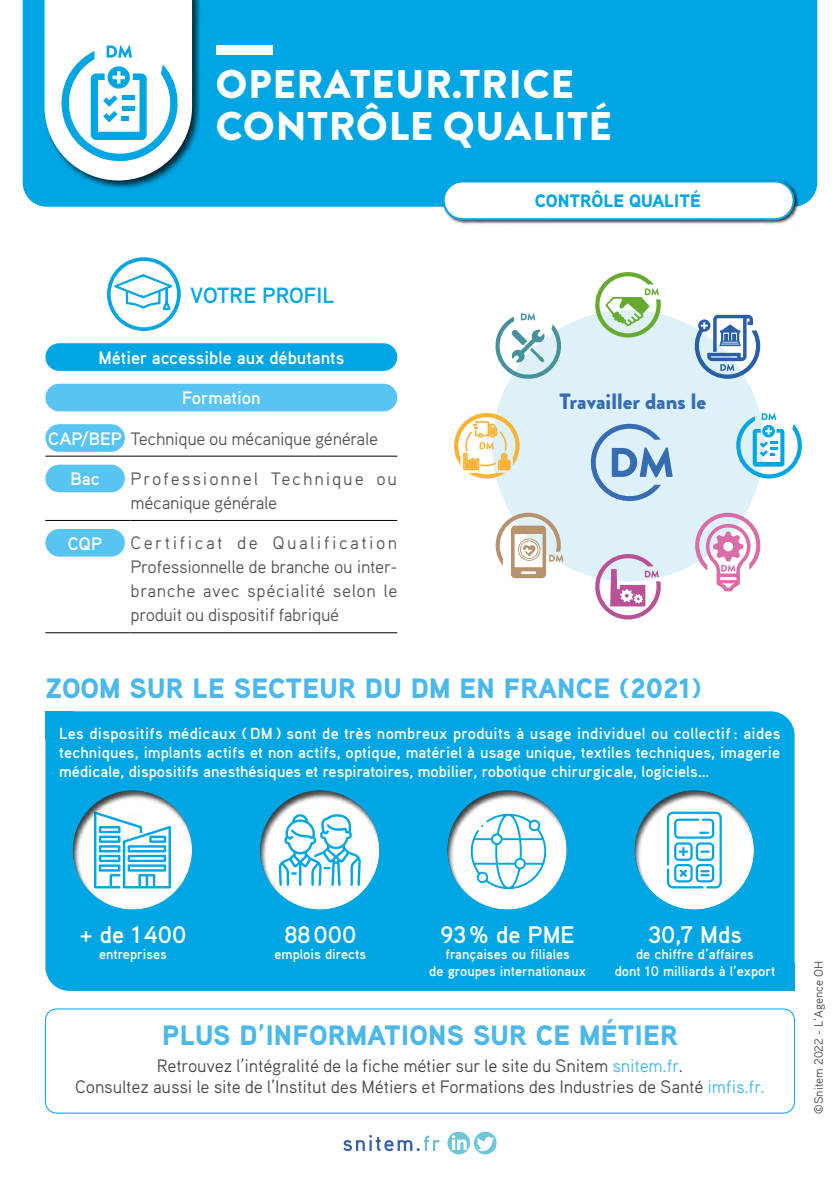
<style>
.page{position:relative;width:840px;height:1191px;background:#fff}
.page>*{position:absolute;margin:0;border:0;box-sizing:border-box;transform-origin:0 0}
.t1{font:900 40px/42px "Brandon Grotesque";letter-spacing:.02em;color:#fff}
.t2{font:900 28px "Aaux Pro";letter-spacing:.01em;color:#4ab8ea}
.t3{font:700 24px "Aaux Pro";color:#fff}
.t4{font:900 22.2px "Brandon Grotesque";color:#376cb3}
.t5{font:700 22px "Aaux Pro";color:#00a6e3}
.t6{font:18px/21.6px "Aaux Pro";letter-spacing:-.01em;color:#4a4a49;text-align:center}
.t7{font:18px/24px "Aaux Pro";letter-spacing:-.02em;color:#575756;text-align:justify}
.t8{font:700 18px "Aaux Pro";color:#fff}
.t9{font:18px/24px "Aaux Pro";letter-spacing:.09em;color:#575756}
.t10{font:900 18px "Aaux Pro";color:#00a6e3}
.t11{font:700 16px/19.2px "Aaux Pro";color:#fff;text-align:justify}
.t12{font:700 14px/16.8px "Aaux Pro";color:#fff;text-align:center}
.t13{font:12px "Aaux Pro";color:#4a4a49}
.s1{font-weight:700;color:#fff}
.s2{color:#4ab8ea}
</style>
<div class="page">
<div style="left:23px;top:0;width:793px;height:207px;background:#00a6e3"></div>
<div style="left:43px;top:0;width:158px;height:189px;background:#000;opacity:.75"></div>
<div style="left:45px;top:711px;width:28px;height:28px;background:#00a6e3"></div>
<div style="left:45px;top:711px;width:749px;height:280px;background:#00a6e3;border-radius:24px"></div>
<div style="left:766px;top:963px;width:28px;height:28px;background:#00a6e3"></div>
<svg style="left:343px;top:1135px;width:96px;height:16px"></svg>
<svg style="left:473px;top:1131px;width:23px;height:23px"></svg>
<svg style="left:476px;top:1136px;width:18px;height:15px"></svg>
<svg style="left:447px;top:1131px;width:23px;height:23px"></svg>
<svg style="left:451px;top:1135px;width:15px;height:14px"></svg>
<div style="left:45px;top:1008px;width:749px;height:105px;border:1px solid #00a6e3;border-radius:11px"></div>
<div style="left:492px;top:310px;width:271px;height:271px;background:#def1f9;border-radius:50%"></div>
<svg style="left:590px;top:424px;width:82px;height:77px"></svg>
<svg style="left:595px;top:272px;width:65px;height:65px"></svg>
<svg style="left:495px;top:512px;width:68px;height:66px"></svg>
<svg style="left:736px;top:413px;width:65px;height:69px"></svg>
<svg style="left:694px;top:512px;width:66px;height:79px"></svg>
<svg style="left:694px;top:315px;width:65px;height:64px"></svg>
<svg style="left:595px;top:554px;width:65px;height:65px"></svg>
<svg style="left:495px;top:313px;width:67px;height:69px"></svg>
<svg style="left:454px;top:413px;width:65px;height:65px"></svg>
<svg style="left:72px;top:790px;width:120px;height:120px"></svg>
<svg style="left:260px;top:790px;width:120px;height:120px;fill:#fdfdfd"></svg>
<svg style="left:447px;top:790px;width:120px;height:120px;fill:#fefefe"></svg>
<svg style="left:634px;top:790px;width:120px;height:120px;fill:#fefefe"></svg>
<svg style="left:44px;top:0;width:148px;height:180px"></svg>
<hr style="left:122px;top:96px;width:12px;height:4px;background:#00a6e3">
<div style="left:442px;top:180px;width:356px;height:45px;background:#000;opacity:.75"></div>
<div style="left:443px;top:181px;width:350px;height:38px;background:#fff;border-radius:19px"></div>
<div style="left:442px;top:180px;width:352px;height:40px;border:2px solid #00a6e3;border-radius:19px"></div>
<div style="left:107px;top:257px;width:74px;height:74px;border:4px solid #00a6e3;border-radius:50%"></div>
<svg style="left:114px;top:273px;width:58px;height:38px"></svg>
<div style="left:165px;top:287px;width:3px;height:17px;border:1px solid #00a6e3"></div>
<hr style="left:45px;top:632px;width:85px;height:1px;background:#000">
<hr style="left:130px;top:632px;width:267px;height:1px;background:#000">
<hr style="left:45px;top:455px;width:85px;height:1px;background:#000">
<hr style="left:130px;top:455px;width:267px;height:1px;background:#000">
<hr style="left:45px;top:520px;width:85px;height:1px;background:#000">
<hr style="left:130px;top:520px;width:267px;height:1px;background:#000">
<div style="left:45px;top:343px;width:352px;height:28px;background:#00a6e3;border-radius:14px"></div>
<div style="left:45px;top:384px;width:352px;height:27px;background:#57c4f2;border-radius:14px"></div>
<div style="left:45px;top:424px;width:80px;height:28px;background:#57c4f2;border-radius:14px"></div>
<div style="left:45px;top:464px;width:80px;height:28px;background:#57c4f2;border-radius:14px"></div>
<div style="left:45px;top:529px;width:80px;height:27px;background:#57c4f2;border-radius:14px"></div>
<div style="left:215px;top:45px;width:57px;height:10px;background:#fff"></div>
<h1 class="t1" style="left:215px;top:62px;width:397px">OPERATEUR.TRICE<br>CONTRÔLE QUALITÉ</h1>
<h3 class="t5" style="left:190px;top:286px;width:145px">VOTRE PROFIL</h3>
<p class="t8" style="left:98px;top:350px;width:247px">Métier accessible aux débutants</p>
<p class="t8" style="left:182px;top:390px;width:80px">Formation</p>
<p class="t7" style="left:48px;top:426px;width:331px"><span class="s1">CAP/BEP</span> Technique ou mécanique générale</p>
<p class="t8" style="left:70px;top:471px;width:31px">Bac</p>
<p class="t9" style="left:130px;top:467px;width:268px">Professionnel Technique ou mécanique générale</p>
<p class="t8" style="left:68px;top:535px;width:36px">CQP</p>
<p class="t7" style="left:130px;top:531px;width:268px">Certificat de Qualification Professionnelle de branche ou inter&shy;branche avec spécialité selon le produit ou dispositif fabriqué</p>
<p class="t10" style="left:534px;top:191px;width:167px">CONTRÔLE QUALITÉ</p>
<h3 class="t4" style="left:559px;top:388px;width:148px">Travailler dans le</h3>
<h2 class="t2" style="left:45px;top:672px;width:657px">ZOOM SUR LE SECTEUR DU DM EN FRANCE (2021)</h2>
<p class="t11" style="left:59px;top:725px;width:722px">Les dispositifs médicaux ( DM ) sont de très nombreux produits à usage individuel ou collectif : aides techniques, implants actifs et non actifs, optique, matériel à usage unique, textiles techniques, imagerie médicale, dispositifs anesthésiques et respiratoires, mobilier, robotique chirurgicale, logiciels…</p>
<h3 class="t3" style="left:80px;top:924px;width:108px">+ de 1 400</h3>
<p class="t12" style="left:99px;top:947px;width:69px">entreprises</p>
<h3 class="t3" style="left:284px;top:924px;width:73px">88 000</h3>
<p class="t12" style="left:274px;top:947px;width:93px">emplois directs</p>
<h3 class="t3" style="left:440px;top:924px;width:136px">93 % de PME</h3>
<p class="t12" style="left:429px;top:947px;width:158px">françaises ou filiales<br>de groupes internationaux</p>
<h3 class="t3" style="left:647px;top:924px;width:95px">30,7 Mds</h3>
<p class="t12" style="left:614px;top:947px;width:162px">de chiffre d’affaires<br>dont 10 milliards à l’export</p>
<h2 class="t2" style="left:162px;top:1018px;width:517px">PLUS D’INFORMATIONS SUR CE MÉTIER</h2>
<p class="t6" style="left:75px;top:1054px;width:691px">Retrouvez l’intégralité de la fiche métier sur le site du Snitem <span class="s2">snitem.fr</span>.<br>Consultez aussi le site de l’Institut des Métiers et Formations des Industries de Santé <span class="s2">imfis.fr.</span></p>
<p class="t13" style="left:811px;top:1113px;width:154px;rotate:-90deg">©Snitem 2022 - L’Agence OH</p>
</div>
